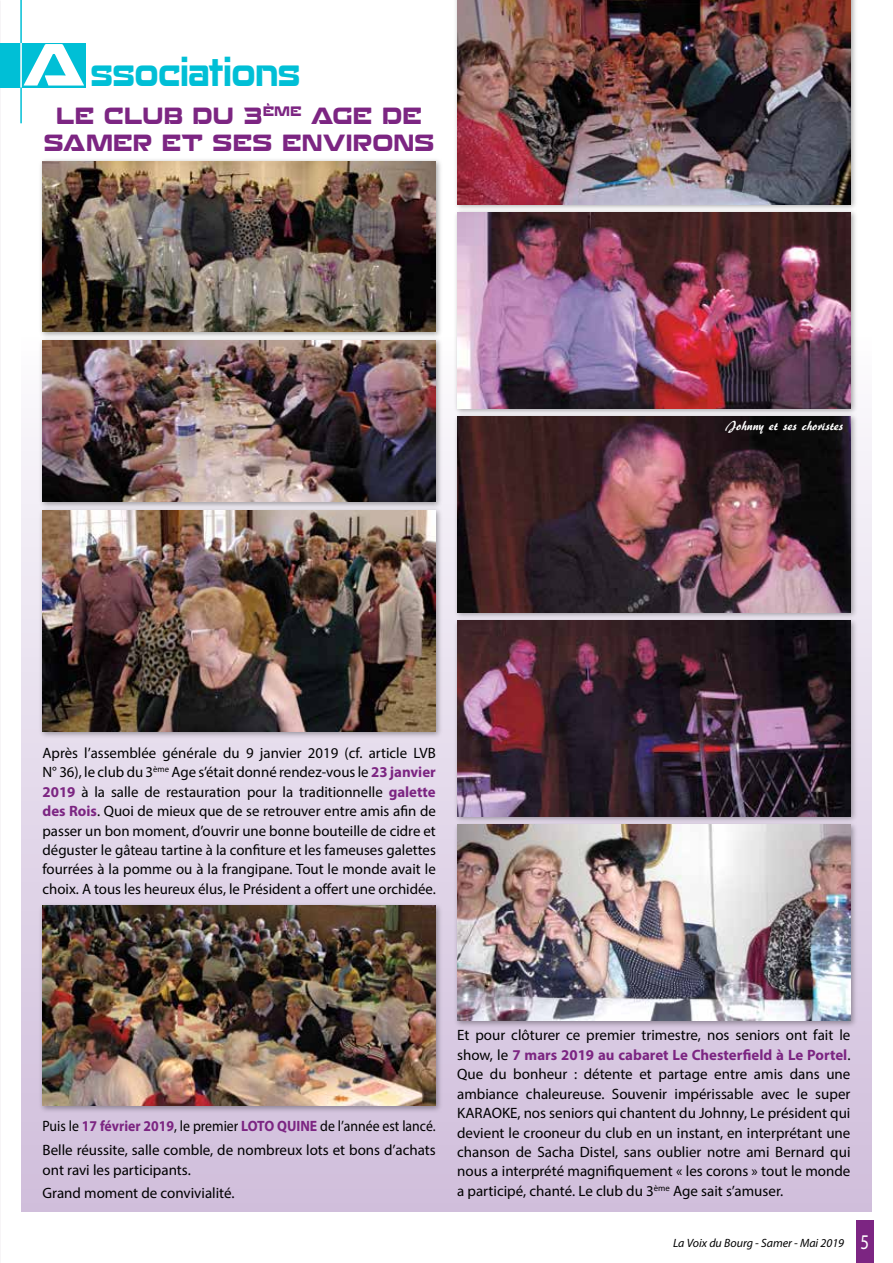
<style>
.page{position:relative;width:893px;height:1263px;background:#fff}
.page>*{position:absolute;margin:0;border:0;box-sizing:border-box;transform-origin:0 0}
.t1{font:700 37.5px "Recharge Rg";color:#00bfd6;scale:.8 1}
.t2{font:700 22.8px/27px "Recharge Rg";letter-spacing:.04em;color:#7c2582;text-align:center;scale:.9 1}
.t3{font:15px/19.5px "Myriad Pro";color:#000;text-align:justify}
.t4{font:15px/23.7px "Myriad Pro";color:#000;scale:.92 1}
.t5{font:13.5px "ARBERKLEY";color:#fff}
.t6{font:italic 12px "Myriad Pro";color:#000}
.s1{font-size:57px;color:#fff}
.s2{font-weight:700;color:#7c2582}
.s3{font-style:normal;font-size:21px;color:#fff}
</style>
<div class="page">
<div style="left:856px;top:1220px;width:18px;height:43px;background:#7c2582"></div>
<div style="left:21px;top:0;width:851px;height:1212px;background:linear-gradient(to bottom,#fff,#d2c0dd)"></div>
<svg style="left:38px;top:73px;width:402px;height:85px"></svg>
<div style="left:38px;top:158px;width:405px;height:181px;background:#000;opacity:.35"></div>
<img style="left:43px;top:162px;width:393px;height:170px">
<div style="left:38px;top:902px;width:405px;height:211px;background:#000;opacity:.35"></div>
<img style="left:43px;top:906px;width:393px;height:200px">
<div style="left:453px;top:0;width:404px;height:212px;background:#000;opacity:.35"></div>
<img style="left:457px;top:0;width:393px;height:204px">
<div style="left:453px;top:209px;width:404px;height:206px;background:#000;opacity:.35"></div>
<img style="left:457px;top:213px;width:393px;height:195px">
<div style="left:453px;top:413px;width:405px;height:206px;background:#000;opacity:.35"></div>
<img style="left:457px;top:417px;width:393px;height:195px">
<div style="left:453px;top:617px;width:404px;height:207px;background:#000;opacity:.35"></div>
<img style="left:457px;top:621px;width:393px;height:195px">
<div style="left:453px;top:821px;width:404px;height:207px;background:#000;opacity:.35"></div>
<img style="left:457px;top:825px;width:393px;height:195px">
<div style="left:38px;top:336px;width:405px;height:173px;background:#000;opacity:.35"></div>
<img style="left:43px;top:340px;width:393px;height:162px">
<div style="left:38px;top:506px;width:405px;height:233px;background:#000;opacity:.35"></div>
<img style="left:43px;top:510px;width:393px;height:221px">
<div style="left:0;top:43px;width:86px;height:45px;background:#00bfd6"></div>
<hr style="left:20px;top:0;width:2px;height:123px;background:#00bfd6">
<hr style="left:20px;top:43px;width:2px;height:45px;background:#fff">
<h1 class="t1" style="left:23px;top:50px;width:348px"><span class="s1">A</span> ssociations</h1>
<h2 class="t2" style="left:44px;top:102px;width:435px">LE CLUB DU 3<sup>èME</sup> AGE DE<br>SAMER ET SES ENVIRONS</h2>
<p class="t5" style="left:726px;top:417px;width:119px">Johnny et ses choristes</p>
<p class="t3" style="left:43px;top:743px;width:395px">Après l’assemblée générale du 9 janvier 2019 (cf. article LVB N° 36), le club du 3<sup>ème</sup> Age s’était donné rendez-vous le <span class="s2">23 janvier 2019</span> à la salle de restauration pour la traditionnelle <span class="s2">galette des Rois</span>. Quoi de mieux que de se retrouver entre amis afin de passer un bon moment, d’ouvrir une bonne bouteille de cidre et déguster le gâteau tartine à la confiture et les fameuses galettes fourrées à la pomme ou à la frangipane. Tout le monde avait le choix. A tous les heureux élus, le Président a offert une orchidée.</p>
<p class="t4" style="left:43px;top:1114px;width:429px">Puis le <span class="s2">17 février 2019</span>, le premier <span class="s2">LOTO QUINE</span> de l’année est lancé.<br>Belle réussite, salle comble, de nombreux lots et bons d’achats</p>
<p class="t3" style="left:43px;top:1157px;width:194px;line-height:23.7px">ont ravi les participants.<br>Grand moment de convivialité.</p>
<p class="t3" style="left:457px;top:1025px;width:395px">Et pour clôturer ce premier trimestre, nos seniors ont fait le show, le <span class="s2">7 mars 2019 au cabaret Le Chesterfield à Le Portel</span>.<br>Que du bonheur : détente et partage entre amis dans une ambiance chaleureuse. Souvenir impérissable avec le super KARAOKE, nos seniors qui chantent du Johnny, Le président qui devient le crooneur du club en un instant, en interprétant une chanson de Sacha Distel, sans oublier notre ami Bernard qui nous a interprété magnifiquement « les corons » tout le monde a participé, chanté. Le club du 3<sup>ème</sup> Age sait s’amuser.</p>
<p class="t6" style="left:673px;top:1235px;width:198px">La Voix du Bourg - Samer - Mai 2019 <span class="s3">5</span></p>
</div>
